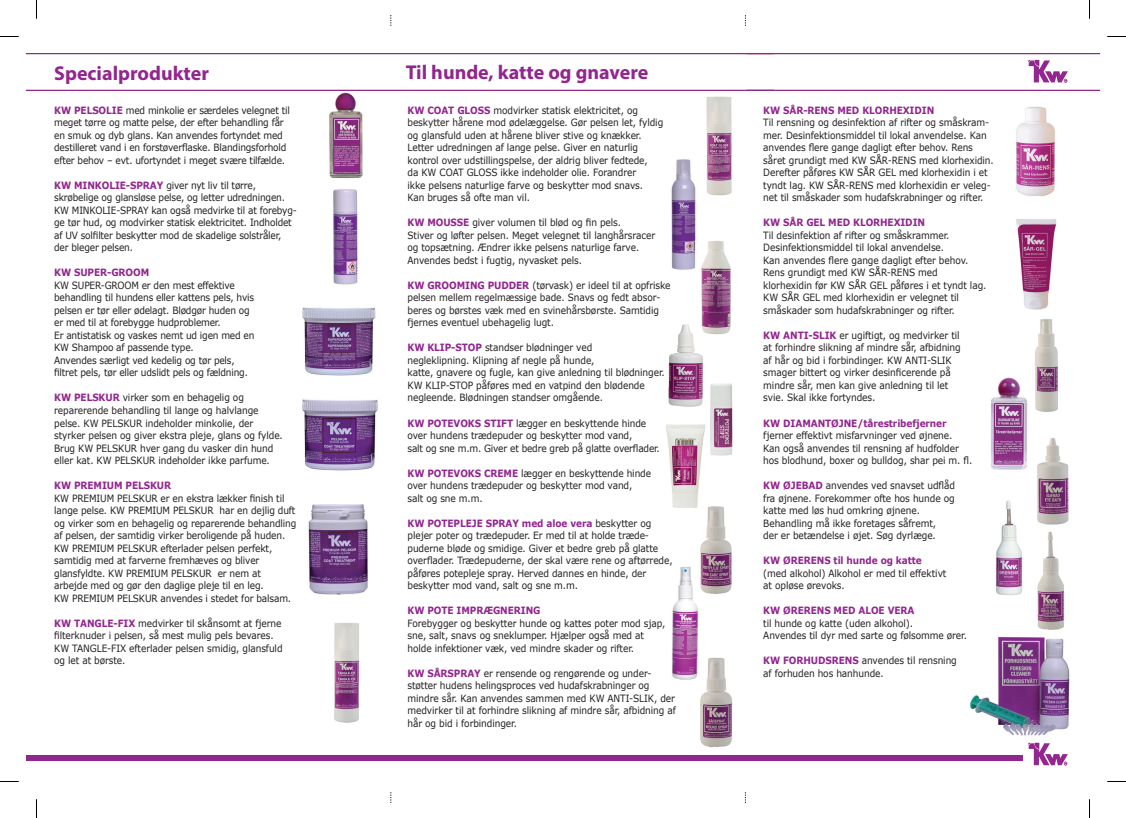
<style>
.page{position:relative;width:1126px;height:818px;background:#fff}
.page>*{position:absolute;margin:0;border:0;box-sizing:border-box;transform-origin:0 0}
.t1{font:700 20px "Myriad Pro";color:#92268f}
.t2{font:10px/12.5px "Verdana";letter-spacing:-.01em;color:#231f20;scale:.9 1}
.t3{font:700 10px "Verdana";letter-spacing:-.01em;color:#92268f;scale:.9 1}
.s1{font-weight:700;color:#92268f}
</style>
<div class="page">
<img style="left:672px;top:567px;width:26px;height:113px">
<img style="left:677px;top:324px;width:10px;height:29px">
<img style="left:710px;top:383px;width:23px;height:72px">
<img style="left:666px;top:424px;width:39px;height:83px">
<img style="left:991px;top:377px;width:36px;height:92px">
<img style="left:996px;top:500px;width:26px;height:95px">
<img style="left:1016px;top:106px;width:39px;height:90px">
<img style="left:1016px;top:219px;width:39px;height:90px">
<svg style="left:1028px;top:60px;width:39px;height:23px"></svg>
<svg style="left:1028px;top:742px;width:39px;height:23px"></svg>
<img style="left:302px;top:307px;width:74px;height:68px">
<img style="left:308px;top:504px;width:60px;height:90px">
<img style="left:699px;top:499px;width:32px;height:95px">
<img style="left:700px;top:657px;width:33px;height:91px">
<img style="left:1035px;top:319px;width:23px;height:93px">
<img style="left:1037px;top:438px;width:32px;height:87px">
<img style="left:1037px;top:531px;width:27px;height:99px">
<img style="left:970px;top:636px;width:100px;height:100px">
<img style="left:333px;top:189px;width:25px;height:96px">
<img style="left:302px;top:399px;width:76px;height:71px">
<img style="left:334px;top:622px;width:25px;height:101px">
<img style="left:706px;top:96px;width:26px;height:100px">
<img style="left:671px;top:159px;width:25px;height:111px">
<img style="left:701px;top:241px;width:30px;height:94px">
<hr style="left:26px;top:90px;width:365px;height:1px;background:#92268f">
<img style="left:329px;top:92px;width:34px;height:87px">
<div style="left:26px;top:754px;width:996px;height:5px;background:#92268f"></div>
<hr style="left:26px;top:53px;width:365px;height:1px;background:#92268f">
<hr style="left:391px;top:90px;width:382px;height:1px;background:#92268f">
<hr style="left:391px;top:53px;width:382px;height:1px;background:#92268f">
<hr style="left:746px;top:90px;width:353px;height:1px;background:#92268f">
<hr style="left:746px;top:53px;width:353px;height:1px;background:#92268f">
<svg style="left:0;top:36px;width:19px;height:1px"></svg>
<svg style="left:1107px;top:36px;width:18px;height:1px"></svg>
<svg style="left:36px;top:0;width:1px;height:19px"></svg>
<svg style="left:36px;top:799px;width:1px;height:18px"></svg>
<svg style="left:1089px;top:0;width:1px;height:19px"></svg>
<svg style="left:1089px;top:799px;width:1px;height:18px"></svg>
<h1 class="t1" style="left:54px;top:60px;width:156px">Specialprodukter</h1>
<p class="t2" style="left:54px;top:104px;width:263px"><span class="s1">KW PELSOLIE</span> med minkolie er særdeles velegnet til meget tørre og matte pelse, der efter behandling får en smuk og dyb glans. Kan anvendes fortyndet med destilleret vand i en forstøverflaske. Blandingsforhold efter behov – evt. ufortyndet i meget svære tilfælde.</p>
<p class="t2" style="left:54px;top:179px;width:271px"><span class="s1">KW MINKOLIE-SPRAY</span> giver nyt liv til tørre, skrøbelige og glansløse pelse, og letter udredningen.<br>KW MINKOLIE-SPRAY kan også medvirke til at forebyg&shy;ge tør hud, og modvirker statisk elektricitet. Indholdet af UV solfilter beskytter mod de skadelige solstråler, der bleger pelsen.</p>
<p class="t3" style="left:54px;top:265px;width:107px">KW SUPER-GROOM</p>
<p class="t2" style="left:54px;top:279px;width:224px">KW SUPER-GROOM er den mest effektive behandling til hundens eller kattens pels, hvis pelsen er tør eller ødelagt. Blødgør huden og er med til at forebygge hudproblemer.<br>Er antistatisk og vaskes nemt ud igen med en KW Shampoo af passende type.<br>Anvendes særligt ved kedelig og tør pels, filtret pels, tør eller udslidt pels og fældning.</p>
<p class="t2" style="left:54px;top:391px;width:255px"><span class="s1">KW PELSKUR</span> virker som en behagelig og reparerende behandling til lange og halvlange pelse. KW PELSKUR indeholder minkolie, der styrker pelsen og giver ekstra pleje, glans og fylde.<br>Brug KW PELSKUR hver gang du vasker din hund eller kat. KW PELSKUR indeholder ikke parfume.</p>
<p class="t3" style="left:54px;top:478px;width:131px">KW PREMIUM PELSKUR</p>
<p class="t2" style="left:54px;top:491px;width:270px">KW PREMIUM PELSKUR er en ekstra lækker finish til lange pelse. KW PREMIUM PELSKUR har en dejlig duft og virker som en behagelig og reparerende behandling af pelsen, der samtidig virker beroligende på huden.<br>KW PREMIUM PELSKUR efterlader pelsen perfekt, samtidig med at farverne fremhæves og bliver glansfyldte. KW PREMIUM PELSKUR er nem at arbejde med og gør den daglige pleje til en leg.<br>KW PREMIUM PELSKUR anvendes i stedet for balsam.</p>
<p class="t2" style="left:54px;top:616px;width:255px"><span class="s1">KW TANGLE-FIX</span> medvirker til skånsomt at fjerne filterknuder i pelsen, så mest mulig pels bevares.<br>KW TANGLE-FIX efterlader pelsen smidig, glansfuld og let at børste.</p>
<h1 class="t1" style="left:405px;top:59px;width:244px">Til hunde, katte og gnavere</h1>
<p class="t2" style="left:407px;top:104px;width:286px"><span class="s1">KW COAT GLOSS</span> modvirker statisk elektricitet, og beskytter hårene mod ødelæggelse. Gør pelsen let, fyldig og glansfuld uden at hårene bliver stive og knækker.<br>Letter udredningen af lange pelse. Giver en naturlig kontrol over udstillingspelse, der aldrig bliver fedtede,<br>da KW COAT GLOSS ikke indeholder olie. Forandrer<br>ikke pelsens naturlige farve og beskytter mod snavs.<br>Kan bruges så ofte man vil.</p>
<p class="t2" style="left:407px;top:216px;width:277px"><span class="s1">KW MOUSSE</span> giver volumen til blød og fin pels.<br>Stiver og løfter pelsen. Meget velegnet til langhårsracer og topsætning. Ændrer ikke pelsens naturlige farve.<br>Anvendes bedst i fugtig, nyvasket pels.</p>
<p class="t2" style="left:407px;top:279px;width:294px"><span class="s1">KW GROOMING PUDDER</span> (tørvask) er ideel til at opfriske pelsen mellem regelmæssige bade. Snavs og fedt absor&shy;beres og børstes væk med en svinehårsbørste. Samtidig fjernes eventuel ubehagelig lugt.</p>
<p class="t2" style="left:407px;top:341px;width:287px"><span class="s1">KW KLIP-STOP</span> standser blødninger ved<br>negleklipning. Klipning af negle på hunde,<br>katte, gnavere og fugle, kan give anledning til blødninger.<br>KW KLIP-STOP påføres med en vatpind den blødende negleende. Blødningen standser omgående.</p>
<p class="t2" style="left:407px;top:416px;width:282px"><span class="s1">KW POTEVOKS STIFT</span> lægger en beskyttende hinde over hundens trædepuder og beskytter mod vand,<br>salt og sne m.m. Giver et bedre greb på glatte overflader.</p>
<p class="t2" style="left:407px;top:466px;width:272px"><span class="s1">KW POTEVOKS CREME</span> lægger en beskyttende hinde over hundens trædepuder og beskytter mod vand,<br>salt og sne m.m.</p>
<p class="t2" style="left:407px;top:516px;width:296px"><span class="s1">KW POTEPLEJE SPRAY med aloe vera</span> beskytter og plejer poter og trædepuder. Er med til at holde træde&shy;puderne bløde og smidige. Giver et bedre greb på glatte overflader. Trædepuderne, der skal være rene og aftørrede, påføres potepleje spray. Herved dannes en hinde, der beskytter mod vand, salt og sne m.m.</p>
<p class="t3" style="left:407px;top:603px;width:149px">KW POTE IMPRÆGNERING</p>
<p class="t2" style="left:407px;top:616px;width:288px">Forebygger og beskytter hunde og kattes poter mod sjap, sne, salt, snavs og sneklumper. Hjælper også med at holde infektioner væk, ved mindre skader og rifter.</p>
<p class="t2" style="left:407px;top:666px;width:300px"><span class="s1">KW SÅRSPRAY</span> er rensende og rengørende og under&shy;støtter hudens helingsproces ved hudafskrabninger og mindre sår. Kan anvendes sammen med KW ANTI-SLIK, der medvirker til at forhindre slikning af mindre sår, afbidning af hår og bid i forbindinger.</p>
<p class="t3" style="left:763px;top:103px;width:191px">KW SÅR-RENS MED KLORHEXIDIN</p>
<p class="t2" style="left:763px;top:116px;width:257px">Til rensning og desinfektion af rifter og småskram&shy;mer. Desinfektionsmiddel til lokal anvendelse. Kan anvendes flere gange dagligt efter behov. Rens såret grundigt med KW SÅR-RENS med klorhexidin.<br>Derefter påføres KW SÅR GEL med klorhexidin i et tyndt lag. KW SÅR-RENS med klorhexidin er veleg&shy;net til småskader som hudafskrabninger og rifter.</p>
<p class="t3" style="left:763px;top:215px;width:181px">KW SÅR GEL MED KLORHEXIDIN</p>
<p class="t2" style="left:763px;top:229px;width:249px">Til desinfektion af rifter og småskrammer.<br>Desinfektionsmiddel til lokal anvendelse.<br>Kan anvendes flere gange dagligt efter behov.<br>Rens grundigt med KW SÅR-RENS med klorhexidin før KW SÅR GEL påføres i et tyndt lag.<br>KW SÅR GEL med klorhexidin er velegnet til småskader som hudafskrabninger og rifter.</p>
<p class="t2" style="left:763px;top:329px;width:221px"><span class="s1">KW ANTI-SLIK</span> er ugiftigt, og medvirker til at forhindre slikning af mindre sår, afbidning af hår og bid i forbindinger. KW ANTI-SLIK smager bittert og virker desinficerende på mindre sår, men kan give anledning til let svie. Skal ikke fortyndes.</p>
<p class="t3" style="left:763px;top:415px;width:205px">KW DIAMANTØJNE/tårestribefjerner</p>
<p class="t2" style="left:763px;top:429px;width:234px">fjerner effektivt misfarvninger ved øjnene.<br>Kan også anvendes til rensning af hudfolder hos blodhund, boxer og bulldog, shar pei m. fl.</p>
<p class="t2" style="left:763px;top:479px;width:214px"><span class="s1">KW ØJEBAD</span> anvendes ved snavset udflåd fra øjnene. Forekommer ofte hos hunde og katte med løs hud omkring øjnene.<br>Behandling må ikke foretages såfremt,<br>der er betændelse i øjet. Søg dyrlæge.</p>
<p class="t3" style="left:763px;top:553px;width:178px">KW ØRERENS til hunde og katte</p>
<p class="t2" style="left:763px;top:566px;width:205px">(med alkohol) Alkohol er med til effektivt at opløse ørevoks.</p>
<p class="t3" style="left:763px;top:603px;width:169px">KW ØRERENS MED ALOE VERA</p>
<p class="t2" style="left:763px;top:616px;width:228px">til hunde og katte (uden alkohol).<br>Anvendes til dyr med sarte og følsomme ører.</p>
<p class="t2" style="left:763px;top:654px;width:216px"><span class="s1">KW FORHUDSRENS</span> anvendes til rensning af forhuden hos hanhunde.</p>
</div>
